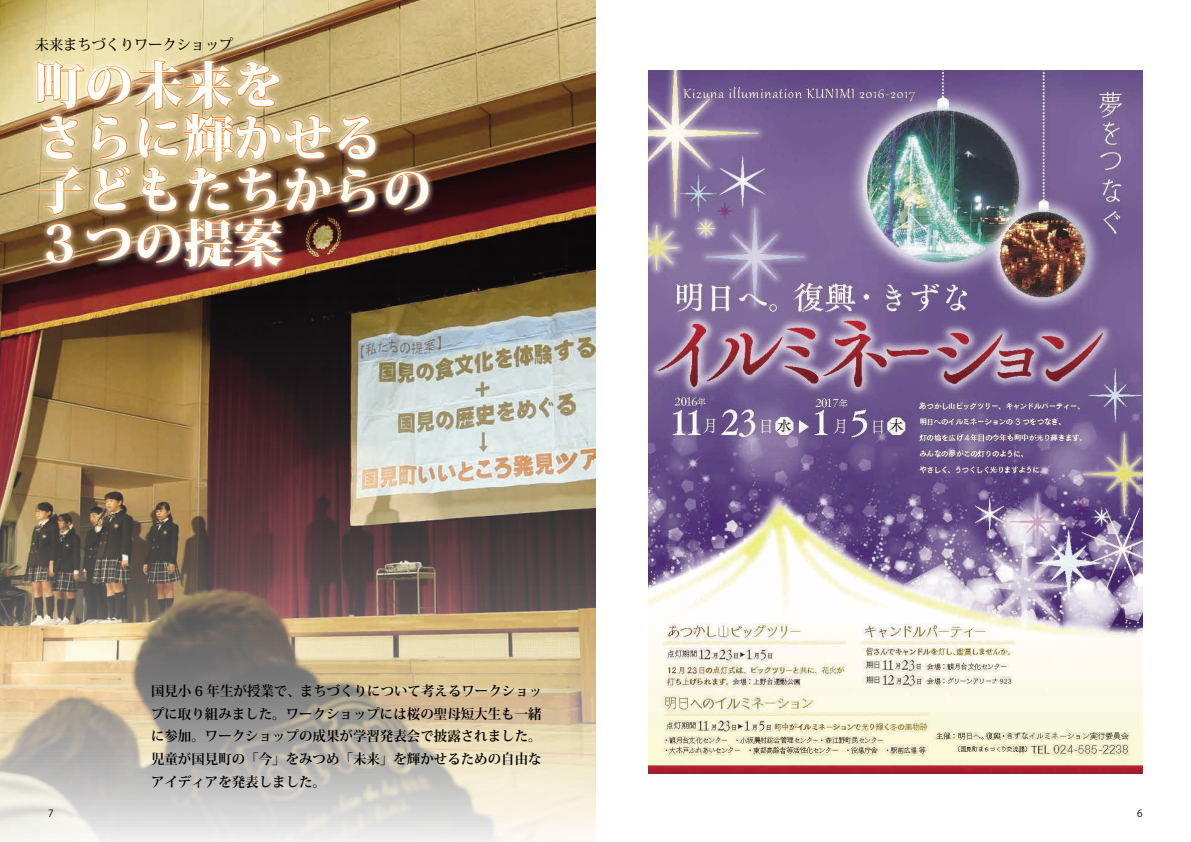
<style>
.page{position:relative;width:1191px;height:842px;background:#fff}
.page>*{position:absolute;margin:0;border:0;box-sizing:border-box;transform-origin:0 0}
.t1{font:800 50.6px/52.4px "Koz Min Pro";color:#fff}
.t2{font:500 14.5px "Koz Min Pro";color:#000}
.t3{font:700 13.7px/22.7px "Koz Min Pro";color:#000;text-align:justify}
.t4{font:9.9px "Koz Go Pro";color:#000}
</style>
<div class="page">
<img style="left:648px;top:71px;width:494px;height:702px">
<img style="left:0;top:0;width:595px;height:842px">
<svg style="left:29px;top:54px;width:406px;height:220px;background:#8d6b49"></svg>
<svg style="left:384px;top:170px;width:46px;height:41px;background:#a17b61"></svg>
<img style="left:34px;top:60px;width:343px;height:208px">
<p class="t2" style="left:35px;top:34px;width:200px">未来まちづくりワークショップ</p>
<h1 class="t1" style="left:35px;top:57px;width:398px">町の未来を<br>さらに輝かせる子どもたちからの<br>３つの提案</h1>
<p class="t3" style="left:151px;top:679px;width:393px">国見小 6 年生が授業で、まちづくりについて考えるワークショップに取り組みました。ワークショップには桜の聖母短大生も一緒に参加。ワークショップの成果が学習発表会で披露されました。児童が国見町の「今」をみつめ「未来」を輝かせるための自由なアイディアを発表しました。</p>
<p class="t4" style="left:48px;top:807px;width:7px">7</p>
<p class="t4" style="left:1137px;top:807px;width:7px">6</p>
</div>
